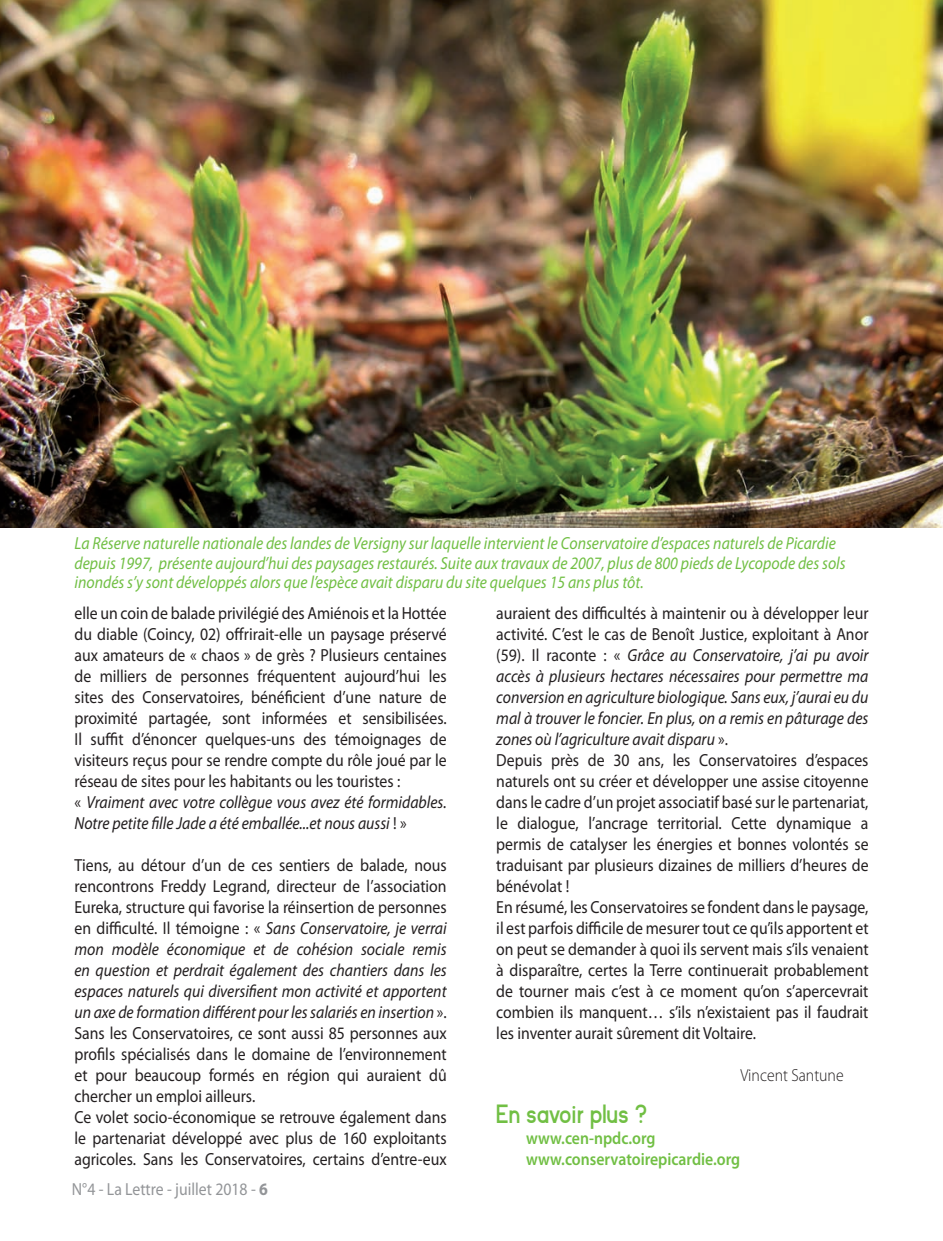
<style>
.page{position:relative;width:943px;height:1241px;background:#fff}
.page>*{position:absolute;margin:0;border:0;box-sizing:border-box;transform-origin:0 0}
.t1{font:700 26.25px "Kayak Sans";color:#71bf44;scale:.9 1}
.t2{font:17.5px/21px "Myriad Pro";color:#231f20;scale:.9 1}
.t3{font:italic 17.5px/19.2px "Myriad Pro";color:#71bf44;scale:.9 1}
.t4{font:600 17.5px/21px "Myriad Pro";color:#71bf44;scale:.9 1}
.t5{font:17.5px "Myriad Pro";color:#939598;scale:.9 1}
.t6{font:300 17.5px "Myriad Pro";color:#231f20;scale:.9 1}
.s1{font-style:italic}
.s2{font-weight:700}
</style>
<div class="page">
<img style="left:0;top:0;width:943px;height:527px">
<p class="t3" style="left:74px;top:533px;width:858px">La Réserve naturelle nationale des landes de Versigny sur laquelle intervient le Conservatoire d’espaces naturels de Picardie depuis 1997, présente aujourd’hui des paysages restaurés. Suite aux travaux de 2007, plus de 800 pieds de Lycopode des sols inondés s’y sont développés alors que l’espèce avait disparu du site quelques 15 ans plus tôt.</p>
<p class="t2" style="left:74px;top:602px;width:415px">elle un coin de balade privilégié des Amiénois et la Hottée du diable (Coincy, 02) offrirait-elle un paysage préservé aux amateurs de « chaos » de grès ? Plusieurs centaines de milliers de personnes fréquentent aujourd’hui les sites des Conservatoires, bénéficient d’une nature de proximité partagée, sont informées et sensibilisées.<br>Il suffit d’énoncer quelques-uns des témoignages de visiteurs reçus pour se rendre compte du rôle joué par le réseau de sites pour les habitants ou les touristes :<br>« <span class="s1">Vraiment avec votre collègue vous avez été formidables.<br>Notre petite fille Jade a été emballée...et nous aussi</span> ! »</p>
<p class="t2" style="left:74px;top:854px;width:415px">Tiens, au détour d’un de ces sentiers de balade, nous rencontrons Freddy Legrand, directeur de l’association Eureka, structure qui favorise la réinsertion de personnes en difficulté. Il témoigne : « <span class="s1">Sans Conservatoire, je verrai mon modèle économique et de cohésion sociale remis en question et perdrait également des chantiers dans les espaces naturels qui diversifient mon activité et apportent un axe de formation différent pour les salariés en insertion</span> ».<br>Sans les Conservatoires, ce sont aussi 85 personnes aux profils spécialisés dans le domaine de l’environnement et pour beaucoup formés en région qui auraient dû chercher un emploi ailleurs.<br>Ce volet socio-économique se retrouve également dans le partenariat développé avec plus de 160 exploitants agricoles. Sans les Conservatoires, certains d’entre-eux</p>
<p class="t5" style="left:72px;top:1177px;width:219px">N°4 - La Lettre - juillet 2018 - <span class="s2">6</span></p>
<p class="t2" style="left:496px;top:602px;width:415px">auraient des difficultés à maintenir ou à développer leur activité. C’est le cas de Benoît Justice, exploitant à Anor (59). Il raconte : « <span class="s1">Grâce au Conservatoire, j’ai pu avoir accès à plusieurs hectares nécessaires pour permettre ma conversion en agriculture biologique. Sans eux, j’aurai eu du mal à trouver le foncier. En plus, on a remis en pâturage des zones où l’agriculture avait disparu</span> ».<br>Depuis près de 30 ans, les Conservatoires d’espaces naturels ont su créer et développer une assise citoyenne dans le cadre d’un projet associatif basé sur le partenariat, le dialogue, l’ancrage territorial. Cette dynamique a permis de catalyser les énergies et bonnes volontés se traduisant par plusieurs dizaines de milliers d’heures de bénévolat !<br>En résumé, les Conservatoires se fondent dans le paysage, il est parfois difficile de mesurer tout ce qu’ils apportent et on peut se demander à quoi ils servent mais s’ils venaient à disparaître, certes la Terre continuerait probablement de tourner mais c’est à ce moment qu’on s’apercevrait combien ils manquent… s’ils n’existaient pas il faudrait les inventer aurait sûrement dit Voltaire.</p>
<p class="t6" style="left:740px;top:1065px;width:116px">Vincent Santune</p>
<h1 class="t1" style="left:496px;top:1100px;width:169px">En savoir plus ?</h1>
<p class="t4" style="left:526px;top:1127px;width:239px">www.cen-npdc.org www.conservatoirepicardie.org</p>
</div>
